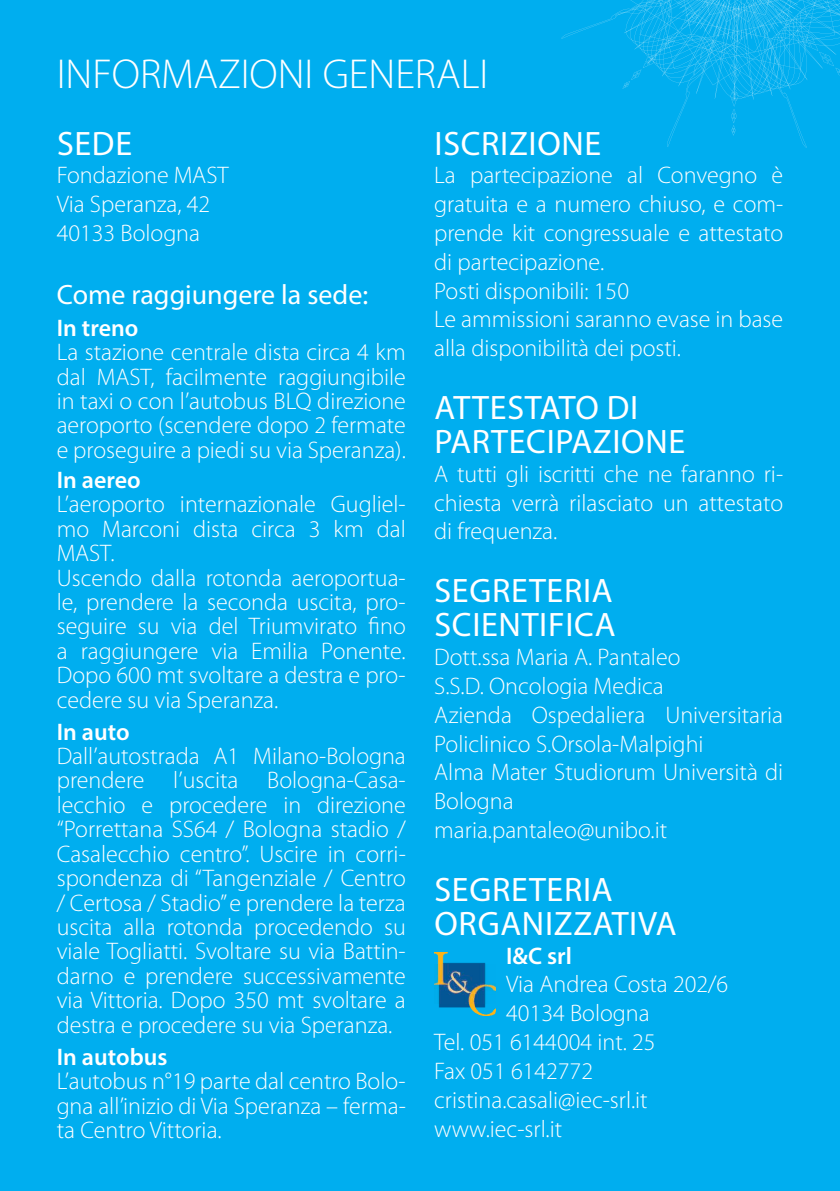
<style>
.page{position:relative;width:840px;height:1191px;background:#fff}
.page>*{position:absolute;margin:0;border:0;box-sizing:border-box;transform-origin:0 0}
.t1{font:300 42px "Myriad Pro";color:#fff}
.t2{font:34px/34px "Myriad Pro";letter-spacing:.02em;color:#fff}
.t3{font:28px "Myriad Pro";color:#fff}
.t4{font:300 24px/24.4px "Myriad Pro";color:#fff}
.t5{font:600 24px "Myriad Pro";color:#fff}
</style>
<div class="page">
<div style="left:0;top:0;width:839px;height:1191px;background:#00aeef"></div>
<svg style="left:561px;top:0;width:278px;height:148px"></svg>
<img style="left:437px;top:964px;width:49px;height:40px">
<img style="left:434px;top:952px;width:52px;height:12px">
<img style="left:434px;top:975px;width:61px;height:18px">
<img style="left:439px;top:1004px;width:56px;height:11px">
<h1 class="t1" style="left:57px;top:51px;width:433px">INFORMAZIONI GENERALI</h1>
<h2 class="t2" style="left:57px;top:126px;width:76px">SEDE</h2>
<p class="t4" style="left:57px;top:161px;width:173px;line-height:28.8px">Fondazione MAST<br>Via Speranza, 42<br>40133 Bologna</p>
<p class="t3" style="left:57px;top:277px;width:313px">Come raggiungere la sede:</p>
<p class="t5" style="left:57px;top:312px;width:83px">In treno</p>
<p class="t4" style="left:57px;top:340px;width:350px;text-align:justify">La stazione centrale dista circa 4 km dal MAST, facilmente raggiungibile in taxi o con l’autobus BLQ direzione aeroporto (scendere dopo 2 fermate e proseguire a piedi su via Speranza).</p>
<p class="t5" style="left:57px;top:464px;width:85px">In aereo</p>
<p class="t4" style="left:57px;top:492px;width:350px">L’aeroporto internazionale Gugliel&shy;mo Marconi dista circa 3 km dal<br>MAST.<br>Uscendo dalla rotonda aeroportua&shy;le, prendere la seconda uscita, pro&shy;seguire su via del Triumvirato fino a raggiungere via Emilia Ponente.<br>Dopo 600 mt svoltare a destra e pro&shy;cedere su via Speranza.</p>
<p class="t5" style="left:57px;top:716px;width:74px">In auto</p>
<p class="t4" style="left:57px;top:744px;width:350px;text-align:justify">Dall’autostrada A1 Milano-Bologna prendere l’uscita Bologna-Casa&shy;lecchio e procedere in direzione “Porrettana SS64 / Bologna stadio / Casalecchio centro”. Uscire in corri&shy;spondenza di “Tangenziale / Centro / Certosa / Stadio” e prendere la terza uscita alla rotonda procedendo su viale Togliatti. Svoltare su via Battin&shy;darno e prendere successivamente via Vittoria. Dopo 350 mt svoltare a destra e procedere su via Speranza.</p>
<p class="t5" style="left:57px;top:1041px;width:112px">In autobus</p>
<p class="t4" style="left:57px;top:1069px;width:350px;text-align:justify">L’autobus n°19 parte dal centro Bolo&shy;gna all’inizio di Via Speranza – ferma&shy;ta Centro Vittoria.</p>
<h2 class="t2" style="left:434px;top:126px;width:168px">ISCRIZIONE</h2>
<p class="t4" style="left:434px;top:161px;width:350px;line-height:28.8px">La partecipazione al Convegno è gratuita e a numero chiuso, e com&shy;prende kit congressuale e attestato di partecipazione.<br>Posti disponibili: 150<br>Le ammissioni saranno evase in base alla disponibilità dei posti.</p>
<h2 class="t2" style="left:434px;top:390px;width:252px">ATTESTATO DI<br>PARTECIPAZIONE</h2>
<p class="t4" style="left:434px;top:460px;width:350px;line-height:28.8px;text-align:justify">A tutti gli iscritti che ne faranno ri&shy;chiesta verrà rilasciato un attestato di frequenza.</p>
<h2 class="t2" style="left:434px;top:573px;width:182px">SEGRETERIA<br>SCIENTIFICA</h2>
<p class="t4" style="left:434px;top:643px;width:350px;line-height:28.8px">Dott.ssa Maria A. Pantaleo<br>S.S.D. Oncologia Medica<br>Azienda Ospedaliera Universitaria<br>Policlinico S.Orsola-Malpighi<br>Alma Mater Studiorum Università di<br>Bologna<br>maria.pantaleo@unibo.it</p>
<h2 class="t2" style="left:434px;top:872px;width:243px">SEGRETERIA<br>ORGANIZZATIVA</h2>
<p class="t5" style="left:506px;top:940px;width:67px">I&amp;C srl</p>
<p class="t4" style="left:506px;top:972px;width:223px">Via Andrea Costa 202/6</p>
<p class="t4" style="left:506px;top:1001px;width:145px">40134 Bologna</p>
<p class="t4" style="left:434px;top:1030px;width:223px">Tel. 051 6144004 int. 25</p>
<p class="t4" style="left:434px;top:1059px;width:160px">Fax 051 6142772</p>
<p class="t4" style="left:434px;top:1087px;width:215px">cristina.casali@iec-srl.it</p>
<p class="t4" style="left:434px;top:1116px;width:129px">www.iec-srl.it</p>
</div>
